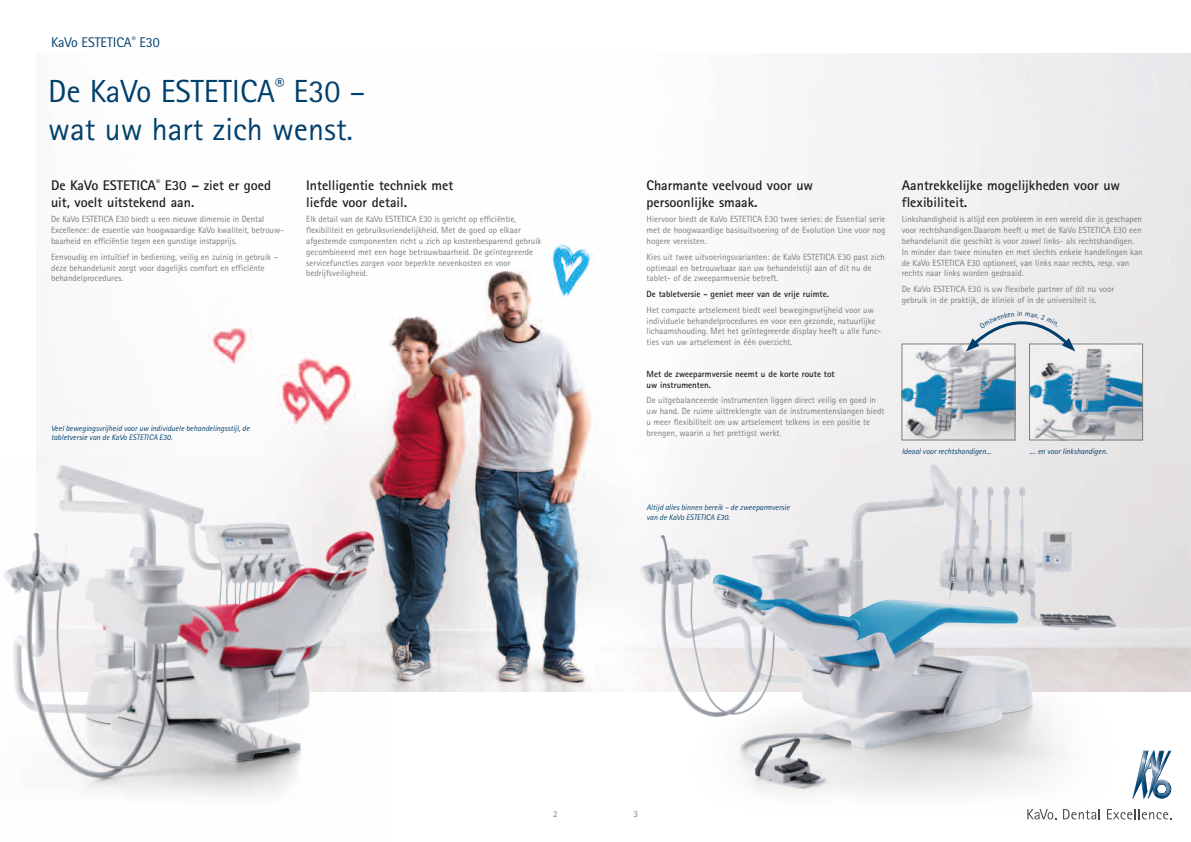
<style>
.page{position:relative;width:1191px;height:842px;background:#fff}
.page>*{position:absolute;margin:0;border:0;box-sizing:border-box;transform-origin:0 0}
.t1{font:32px/38px "Rotis Sans Serif Pro Cyr";color:#00406c}
.t2{font:700 14px/16.8px "Rotis Sans Serif Pro Cyr";color:#1d1d1b}
.t3{font:14px "Rotis Sans Serif Pro Cyr";color:#00406c}
.t4{font:9px/10.8px "Rotis Sans Serif Pro Cyr";color:#7c7c7c}
.t5{font:700 9px/10.8px "Rotis Sans Serif Pro Cyr";color:#1d1d1b}
.t6{font:italic 8px/9.6px "Rotis Sans Serif Pro Cyr";color:#00406c}
</style>
<div class="page">
<svg style="left:1134px;top:750px;width:37px;height:48px"></svg>
<svg style="left:1134px;top:809px;width:37px;height:10px"></svg>
<img style="left:208px;top:54px;width:983px;height:638px">
<img style="left:3px;top:456px;width:383px;height:341px">
<img style="left:624px;top:459px;width:510px;height:361px">
<img style="left:1031px;top:346px;width:109px;height:92px">
<div style="left:1029px;top:344px;width:113px;height:96px;border:1px solid #7c7c7c"></div>
<img style="left:903px;top:346px;width:110px;height:92px">
<div style="left:901px;top:344px;width:114px;height:96px;border:1px solid #7c7c7c"></div>
<svg style="left:965px;top:311px;width:110px;height:40px;background:#d3d8de"></svg>
<h2 class="t3" style="left:51px;top:34px;width:110px">KaVo ESTETICA<sup>®</sup> E30</h2>
<h1 class="t1" style="left:48px;top:72px;width:319px">De KaVo ESTETICA<sup>®</sup> E30 – wat uw hart zich wenst.</h1>
<h2 class="t2" style="left:51px;top:177px;width:222px">De KaVo ESTETICA<sup>®</sup> E30 – ziet er goed uit, voelt uitstekend aan.</h2>
<p class="t4" style="left:51px;top:214px;width:234px">De KaVo ESTETICA E30 biedt u een nieuwe dimensie in Dental<br>Excellence: de essentie van hoogwaardige KaVo kwaliteit, betrouw&shy;baarheid en efficiëntie tegen een gunstige instapprijs.</p>
<p class="t4" style="left:51px;top:251px;width:229px">Eenvoudig en intuïtief in bediening, veilig en zuinig in gebruik – deze behandelunit zorgt voor dagelijks comfort en efficiënte behandelprocedures.</p>
<h2 class="t2" style="left:306px;top:177px;width:148px">Intelligentie techniek met liefde voor detail.</h2>
<p class="t4" style="left:306px;top:214px;width:237px">Elk detail van de KaVo ESTETICA E30 is gericht op efficiëntie, flexibiliteit en gebruiksvriendelijkheid. Met de goed op elkaar afgestemde componenten richt u zich op kostenbesparend gebruik gecombineerd met een hoge betrouwbaarheid. De geïntegreerde servicefuncties zorgen voor beperkte nevenkosten en voor bedrijfsveiligheid.</p>
<p class="t6" style="left:51px;top:423px;width:200px">Veel bewegingsvrijheid voor uw individuele behandelingsstijl, de tabletversie van de KaVo ESTETICA E30.</p>
<h2 class="t2" style="left:646px;top:177px;width:168px">Charmante veelvoud voor uw persoonlijke smaak.</h2>
<p class="t4" style="left:646px;top:214px;width:240px;text-align:justify">Hiervoor biedt de KaVo ESTETICA E30 twee series: de Essential serie met de hoogwaardige basisuitvoering of de Evolution Line voor nog hogere vereisten.</p>
<p class="t4" style="left:646px;top:251px;width:240px">Kies uit twee uitvoeringsvarianten: de KaVo ESTETICA E30 past zich optimaal en betrouwbaar aan uw behandelstijl aan of dit nu de tablet- of de zweeparmversie betreft.</p>
<p class="t5" style="left:646px;top:289px;width:184px">De tabletversie - geniet meer van de vrije ruimte.</p>
<p class="t4" style="left:646px;top:304px;width:236px">Het compacte artselement biedt veel bewegingsvrijheid voor uw individuele behandelprocedures en voor een gezonde, natuurlijke lichaamshouding. Met het geïntegreerde display heeft u alle func&shy;ties van uw artselement in één overzicht.</p>
<p class="t5" style="left:646px;top:368px;width:190px">Met de zweeparmversie neemt u de korte route tot uw instrumenten.</p>
<p class="t4" style="left:646px;top:395px;width:239px">De uitgebalanceerde instrumenten liggen direct veilig en goed in uw hand. De ruime uittreklengte van de instrumentenslangen biedt u meer flexibiliteit om uw artselement telkens in een positie te brengen, waarin u het prettigst werkt.</p>
<h2 class="t2" style="left:901px;top:177px;width:220px">Aantrekkelijke mogelijkheden voor uw flexibiliteit.</h2>
<p class="t4" style="left:901px;top:214px;width:242px">Linkshandigheid is altijd een probleem in een wereld die is geschapen voor rechtshandigen.Daarom heeft u met de KaVo ESTETICA E30 een behandelunit die geschikt is voor zowel links- als rechtshandigen.<br>In minder dan twee minuten en met slechts enkele handelingen kan de KaVo ESTETICA E30 optioneel, van links naar rechts, resp. van rechts naar links worden gedraaid.</p>
<p class="t4" style="left:901px;top:284px;width:214px">De KaVo ESTETICA E30 is uw flexibele partner of dit nu voor gebruik in de praktijk, de kliniek of in de universiteit is.</p>
<p class="t6" style="left:901px;top:447px;width:91px">Ideaal voor rechtshandigen...</p>
<p class="t6" style="left:1029px;top:447px;width:79px">.... en voor linkshandigen.</p>
<p class="t6" style="left:646px;top:503px;width:145px">Altijd alles binnen bereik – de zweeparmversie van de KaVo ESTETICA E30.</p>
<p class="t4" style="left:553px;top:808px;width:6px">2</p>
<p class="t4" style="left:633px;top:808px;width:6px">3</p>
</div>
